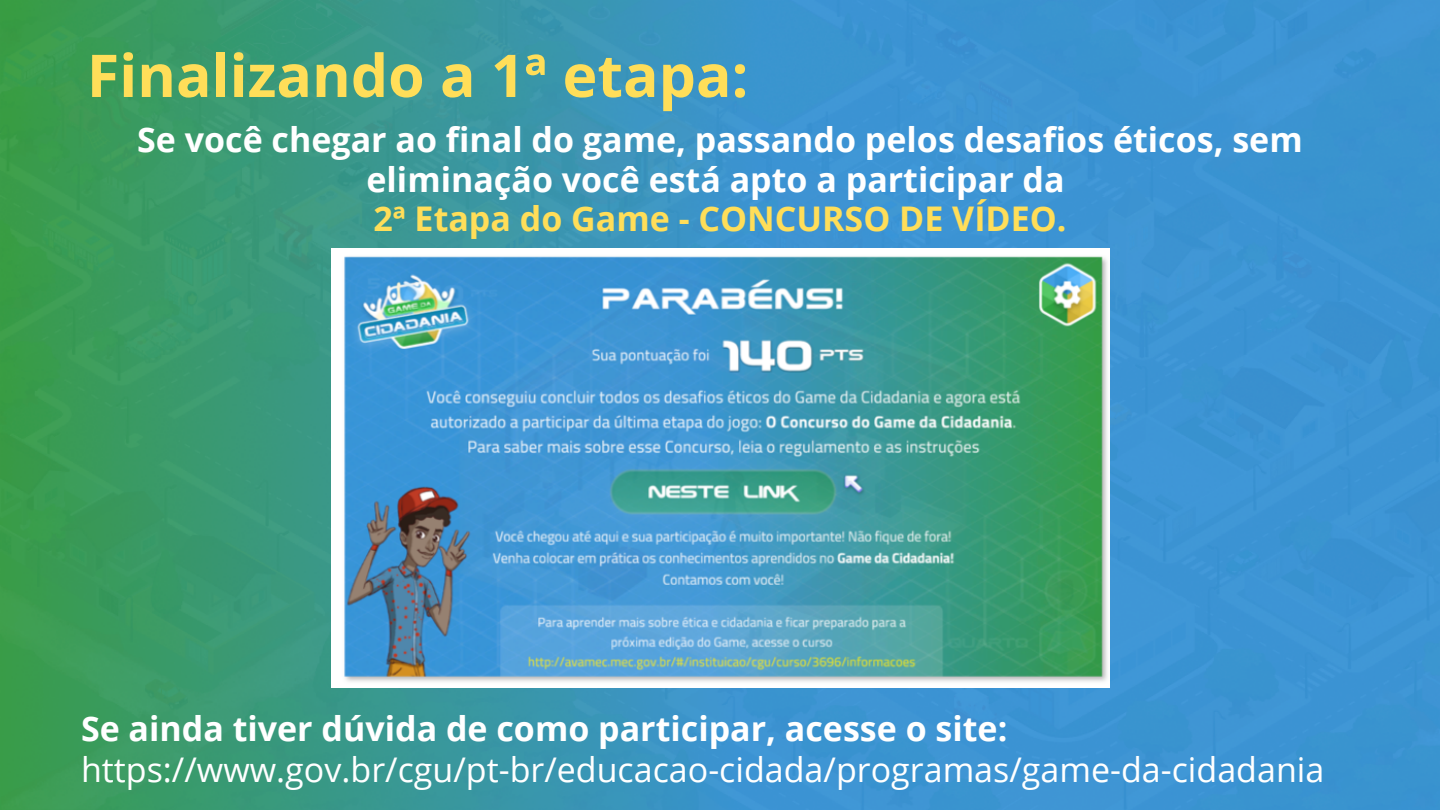
<style>
.page{position:relative;width:1440px;height:810px;background:#fff}
.page>*{position:absolute;margin:0;border:0;box-sizing:border-box;transform-origin:0 0}
.t1{font:700 59px "Open Sans";color:#ffde59}
.t2{font:700 34px/39.8px "Open Sans";color:#fff;text-align:center}
.t3{font:34px "Open Sans";color:#fff}
.t4{font:700 34px "Open Sans";color:#ffde59}
</style>
<div class="page">
<img style="left:0;top:0;width:1440px;height:810px">
<img style="left:331px;top:248px;width:778px;height:440px">
<p class="t1" style="left:87px;top:34px;width:663px">Finalizando a 1ª etapa:</p>
<p class="t2" style="left:137px;top:119px;width:1167px">Se você chegar ao final do game, passando pelos desafios éticos, sem eliminação você está apto a participar da</p>
<p class="t4" style="left:373px;top:195px;width:695px">2ª Etapa do Game - CONCURSO DE VÍDEO.</p>
<p class="t2" style="left:81px;top:708px;width:928px">Se ainda tiver dúvida de como participar, acesse o site:</p>
<p class="t3" style="left:81px;top:746px;width:1245px">https://www.gov.br/cgu/pt-br/educacao-cidada/programas/game-da-cidadania</p>
</div>
